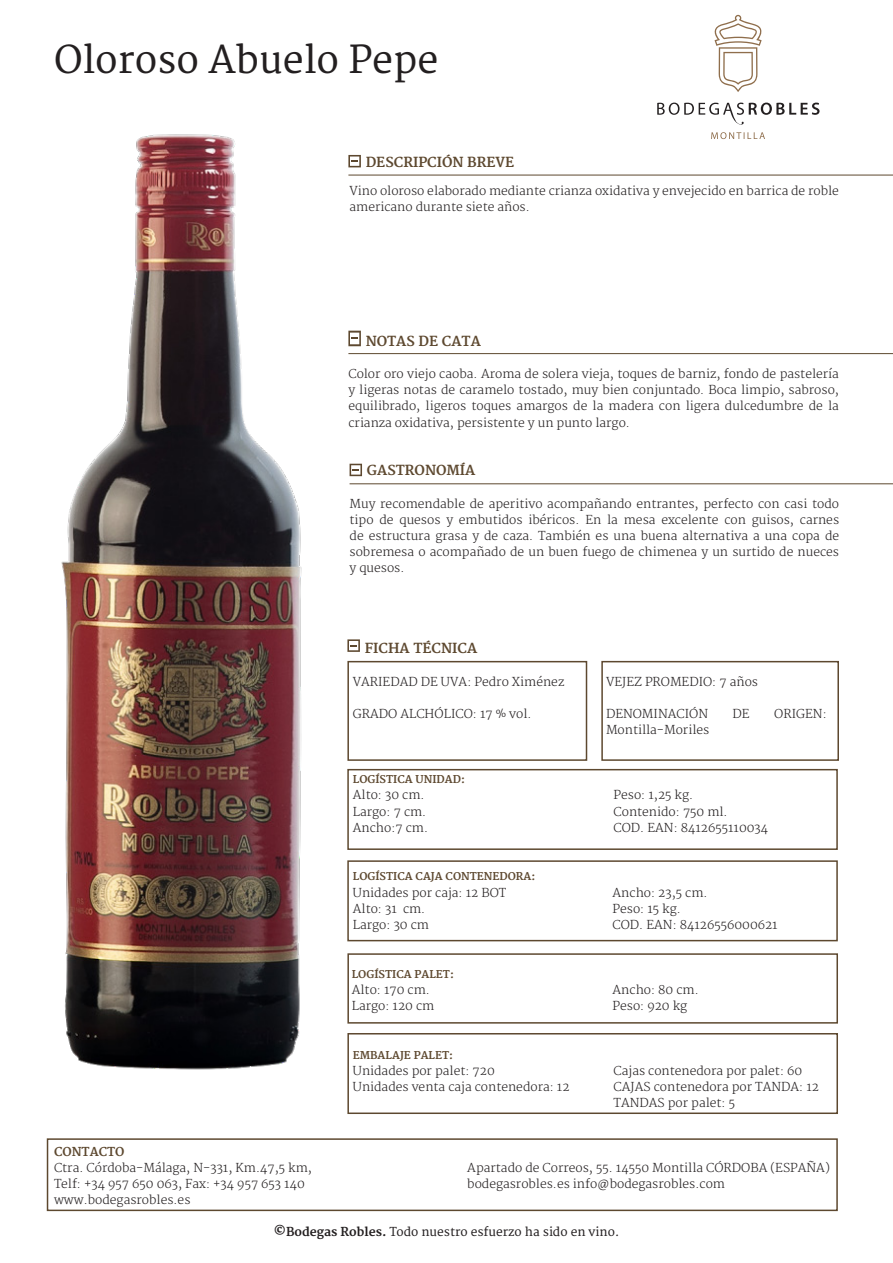
<style>
.page{position:relative;width:893px;height:1263px;background:#fff}
.page>*{position:absolute;margin:0;border:0;box-sizing:border-box;transform-origin:0 0}
.t1{font:37.5px "Merriweather";color:#231f20}
.t2{font:700 13.5px "Merriweather";color:#5d482f}
.t3{font:300 12px/16.2px "Merriweather";color:#231f20;text-align:justify}
.t4{font:12px "Merriweather";color:#231f20}
.t5{font:700 12px "Merriweather";color:#5d482f}
.t6{font:700 10.5px "Merriweather";color:#5d482f}
.s1{font-weight:700}
</style>
<div class="page">
<img style="left:61px;top:134px;width:241px;height:936px">
<svg style="left:348px;top:155px;width:13px;height:12px"></svg>
<hr style="left:348px;top:175px;width:545px;height:1px;background:#5d482f">
<svg style="left:348px;top:331px;width:13px;height:15px"></svg>
<hr style="left:348px;top:353px;width:545px;height:1px;background:#5d482f">
<svg style="left:350px;top:464px;width:12px;height:12px"></svg>
<hr style="left:350px;top:483px;width:543px;height:1px;background:#5d482f">
<svg style="left:347px;top:639px;width:13px;height:13px"></svg>
<div style="left:347px;top:661px;width:240px;height:100px;border:2px solid #5d482f"></div>
<div style="left:601px;top:661px;width:238px;height:100px;border:2px solid #5d482f"></div>
<div style="left:347px;top:769px;width:491px;height:81px;border:2px solid #5d482f"></div>
<div style="left:347px;top:860px;width:491px;height:81px;border:2px solid #5d482f"></div>
<div style="left:347px;top:1033px;width:491px;height:81px;border:2px solid #5d482f"></div>
<svg style="left:657px;top:103px;width:162px;height:22px"></svg>
<svg style="left:711px;top:132px;width:54px;height:7px"></svg>
<svg style="left:714px;top:15px;width:48px;height:77px"></svg>
<div style="left:347px;top:953px;width:491px;height:70px;border:2px solid #5d482f"></div>
<div style="left:47px;top:1138px;width:791px;height:73px;border:2px solid #5d482f"></div>
<p class="t1" style="left:54px;top:38px;width:386px">Oloroso Abuelo Pepe</p>
<p class="t2" style="left:366px;top:155px;width:150px">DESCRIPCIÓN BREVE</p>
<p class="t3" style="left:349px;top:183px;width:491px">Vino oloroso elaborado mediante crianza oxidativa y envejecido en barrica de roble americano durante siete años.</p>
<p class="t2" style="left:366px;top:333px;width:117px">NOTAS DE CATA</p>
<p class="t3" style="left:348px;top:366px;width:492px">Color oro viejo caoba. Aroma de solera vieja, toques de barniz, fondo de pastelería y ligeras notas de caramelo tostado, muy bien conjuntado. Boca limpio, sabroso, equilibrado, ligeros toques amargos de la madera con ligera dulcedumbre de la crianza oxidativa, persistente y un punto largo.</p>
<p class="t2" style="left:367px;top:463px;width:110px">GASTRONOMÍA</p>
<p class="t3" style="left:350px;top:496px;width:491px">Muy recomendable de aperitivo acompañando entrantes, perfecto con casi todo tipo de quesos y embutidos ibéricos. En la mesa excelente con guisos, carnes de estructura grasa y de caza. También es una buena alternativa a una copa de sobremesa o acompañado de un buen fuego de chimenea y un surtido de nueces y quesos.</p>
<p class="t2" style="left:365px;top:641px;width:114px">FICHA TÉCNICA</p>
<p class="t3" style="left:353px;top:674px;width:213px">VARIEDAD DE UVA: Pedro Ximénez</p>
<p class="t3" style="left:353px;top:706px;width:180px">GRADO ALCHÓLICO: 17 % vol.</p>
<p class="t6" style="left:353px;top:773px;width:114px">LOGÍSTICA UNIDAD:</p>
<p class="t3" style="left:353px;top:787px;width:73px">Alto: 30 cm.</p>
<p class="t3" style="left:353px;top:804px;width:75px">Largo: 7 cm.</p>
<p class="t3" style="left:353px;top:820px;width:77px">Ancho:7 cm.</p>
<p class="t6" style="left:353px;top:870px;width:184px">LOGÍSTICA CAJA CONTENEDORA:</p>
<p class="t3" style="left:353px;top:885px;width:155px">Unidades por caja: 12 BOT</p>
<p class="t3" style="left:353px;top:901px;width:74px">Alto: 31 cm.</p>
<p class="t3" style="left:353px;top:917px;width:78px">Largo: 30 cm</p>
<p class="t6" style="left:352px;top:968px;width:104px">LOGÍSTICA PALET:</p>
<p class="t3" style="left:352px;top:982px;width:80px">Alto: 170 cm.</p>
<p class="t3" style="left:352px;top:998px;width:84px">Largo: 120 cm</p>
<p class="t6" style="left:353px;top:1049px;width:102px">EMBALAJE PALET:</p>
<p class="t3" style="left:353px;top:1063px;width:144px">Unidades por palet: 720</p>
<p class="t3" style="left:353px;top:1079px;width:218px">Unidades venta caja contenedora: 12</p>
<p class="t3" style="left:606px;top:674px;width:154px">VEJEZ PROMEDIO: 7 años</p>
<p class="t3" style="left:606px;top:706px;width:104px">DENOMINACIÓN</p>
<p class="t3" style="left:733px;top:706px;width:19px">DE</p>
<p class="t3" style="left:774px;top:706px;width:54px">ORIGEN:</p>
<p class="t3" style="left:606px;top:723px;width:105px">Montilla-Moriles</p>
<p class="t3" style="left:614px;top:787px;width:81px">Peso: 1,25 kg.</p>
<p class="t3" style="left:614px;top:804px;width:116px">Contenido: 750 ml.</p>
<p class="t3" style="left:614px;top:820px;width:156px">COD. EAN: 8412655110034</p>
<p class="t3" style="left:613px;top:885px;width:97px">Ancho: 23,5 cm.</p>
<p class="t3" style="left:613px;top:901px;width:70px">Peso: 15 kg.</p>
<p class="t3" style="left:613px;top:917px;width:167px">COD. EAN: 84126556000621</p>
<p class="t3" style="left:613px;top:982px;width:88px">Ancho: 80 cm.</p>
<p class="t3" style="left:613px;top:998px;width:76px">Peso: 920 kg</p>
<p class="t3" style="left:614px;top:1063px;width:190px">Cajas contenedora por palet: 60</p>
<p class="t3" style="left:614px;top:1079px;width:207px">CAJAS contenedora por TANDA: 12</p>
<p class="t3" style="left:614px;top:1095px;width:123px">TANDAS por palet: 5</p>
<p class="t5" style="left:54px;top:1144px;width:72px">CONTACTO</p>
<p class="t3" style="left:54px;top:1160px;width:259px">Ctra. Córdoba-Málaga, N-331, Km.47,5 km,</p>
<p class="t3" style="left:467px;top:1160px;width:364px">Apartado de Correos, 55. 14550 Montilla CÓRDOBA (ESPAÑA)</p>
<p class="t3" style="left:54px;top:1176px;width:252px">Telf: +34 957 650 063, Fax: +34 957 653 140</p>
<p class="t3" style="left:467px;top:1176px;width:259px">bodegasrobles.es info@bodegasrobles.com</p>
<p class="t3" style="left:54px;top:1192px;width:138px">www.bodegasrobles.es</p>
<p class="t4" style="left:274px;top:1225px;width:347px"><span class="s1">©Bodegas Robles.</span> Todo nuestro esfuerzo ha sido en vino.</p>
</div>
